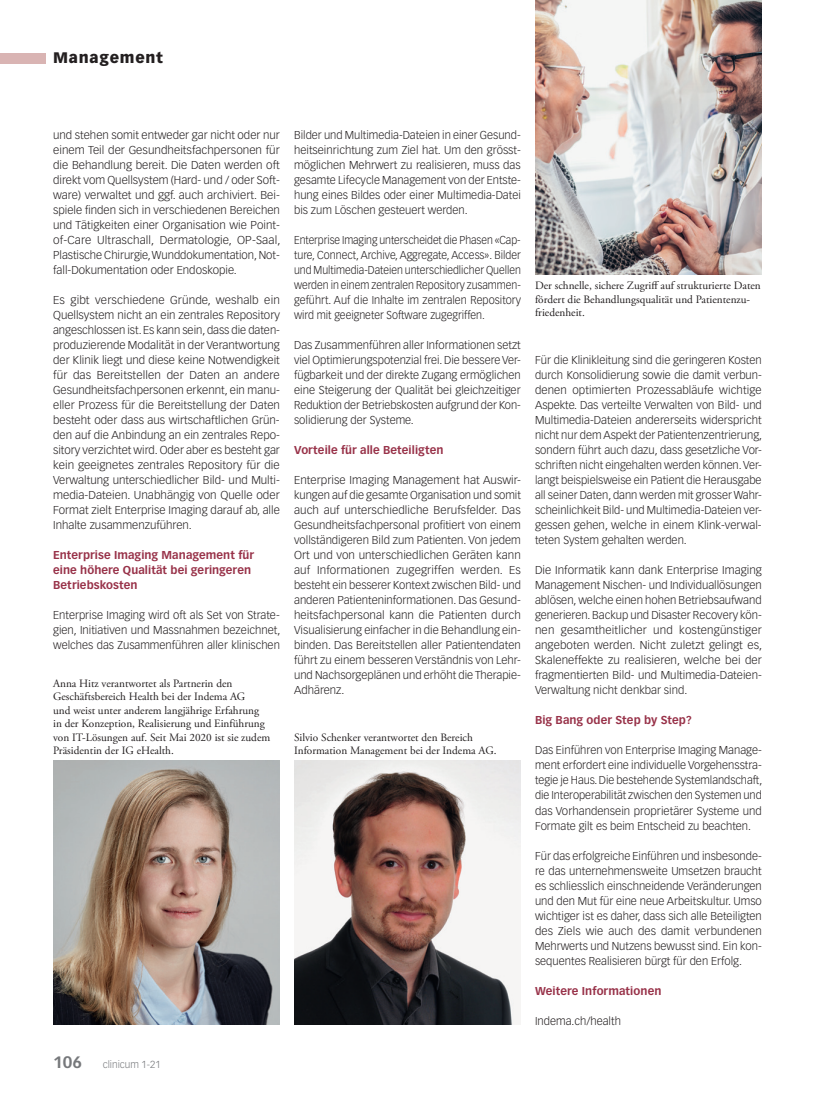
<style>
.page{position:relative;width:815px;height:1099px;background:#fff}
.page>*{position:absolute;margin:0;border:0;box-sizing:border-box;transform-origin:0 0}
.t1{font:900 15px "Vectora LT Std";letter-spacing:.05em;color:#231f20}
.t2{font:300 11.25px/15px "Vectora LT Std";color:#231f20;text-align:justify}
.t3{font:300 11.25px/15px "Vectora LT Std";color:#231f20;text-align:justify;scale:1.04 1}
.t4{font:11.25px/13.5px "Adobe Garamond Pro";color:#231f20}
.t5{font:300 11.25px/15px "Vectora LT Std";color:#231f20;text-align:justify;scale:.93 1}
.t6{font:700 11.25px/15px "Vectora LT Std";letter-spacing:.005em;color:#983249}
.t7{font:300 10px "Vectora LT Std";color:#76787b}
.s1{font-weight:700;font-size:16.25px}
</style>
<div class="page">
<div style="left:0;top:53px;width:45px;height:10px;background:#d9b4b3"></div>
<img style="left:53px;top:760px;width:227px;height:264px">
<img style="left:294px;top:760px;width:227px;height:264px">
<img style="left:535px;top:0;width:227px;height:274px">
<h1 class="t1" style="left:53px;top:49px;width:111px">Management</h1>
<p class="t2" style="left:53px;top:128px;width:229px">und stehen somit entweder gar nicht oder nur einem Teil der Gesundheitsfachpersonen für die Behandlung bereit. Die Daten werden oft direkt vom Quellsystem (Hard- und / oder Soft&shy;ware) verwaltet und ggf. auch archiviert. Bei&shy;spiele finden sich in verschiedenen Bereichen und Tätigkeiten einer Organisation wie Point&shy;of-Care Ultraschall, Dermatologie, OP-Saal, Plastische Chirurgie, Wunddokumentation, Not&shy;fall-Dokumentation oder Endoskopie.</p>
<p class="t3" style="left:53px;top:293px;width:220px">Es gibt verschiedene Gründe, weshalb ein Quellsystem nicht an ein zentrales Repository angeschlossen ist. Es kann sein, dass die daten&shy;produzierende Modalität in der Verantwortung der Klinik liegt und diese keine Notwendigkeit für das Bereitstellen der Daten an andere Gesundheitsfachpersonen erkennt, ein manu&shy;eller Prozess für die Bereitstellung der Daten besteht oder dass aus wirtschaftlichen Grün&shy;den auf die Anbindung an ein zentrales Repo&shy;sitory verzichtet wird. Oder aber es besteht gar kein geeignetes zentrales Repository für die Verwaltung unterschiedlicher Bild- und Multi&shy;media-Dateien. Unabhängig von Quelle oder Format zielt Enterprise Imaging darauf ab, alle Inhalte zusammenzuführen.</p>
<p class="t6" style="left:53px;top:548px;width:202px">Enterprise Imaging Management für eine höhere Qualität bei geringeren<br>Betriebskosten</p>
<p class="t2" style="left:53px;top:608px;width:229px">Enterprise Imaging wird oft als Set von Strate&shy;gien, Initiativen und Massnahmen bezeichnet, welches das Zusammenführen aller klinischen</p>
<p class="t4" style="left:53px;top:677px;width:219px">Anna Hitz verantwortet als Partnerin den Geschäftsbereich Health bei der Indema AG<br>und weist unter anderem langjährige Erfahrung in der Konzeption, Realisierung und Einführung von IT-Lösungen auf. Seit Mai 2020 ist sie zudem Präsidentin der IG eHealth.</p>
<p class="t7" style="left:53px;top:1058px;width:109px"><span class="s1">106</span> clinicum 1-21</p>
<p class="t2" style="left:294px;top:128px;width:228px">Bilder und Multimedia-Dateien in einer Gesund&shy;heitseinrichtung zum Ziel hat. Um den grösst&shy;möglichen Mehrwert zu realisieren, muss das gesamte Lifecycle Management von der Entste&shy;hung eines Bildes oder einer Multimedia-Datei bis zum Löschen gesteuert werden.</p>
<p class="t5" style="left:294px;top:233px;width:245px">Enterprise Imaging unterscheidet die Phasen «Cap&shy;ture, Connect, Archive, Aggregate, Access». Bilder und Multimedia-Dateien unterschiedlicher Quellen werden in einem zentralen Repository zusammen&shy;geführt. Auf die Inhalte im zentralen Repository wird mit geeigneter Software zugegriffen.</p>
<p class="t2" style="left:294px;top:338px;width:228px">Das Zusammenführen aller Informationen setzt viel Optimierungspotenzial frei. Die bessere Ver&shy;fügbarkeit und der direkte Zugang ermöglichen eine Steigerung der Qualität bei gleichzeitiger Reduktion der Betriebskosten aufgrund der Kon&shy;solidierung der Systeme.</p>
<p class="t6" style="left:294px;top:443px;width:151px">Vorteile für alle Beteiligten</p>
<p class="t2" style="left:294px;top:473px;width:228px">Enterprise Imaging Management hat Auswir&shy;kungen auf die gesamte Organisation und somit auch auf unterschiedliche Berufsfelder. Das Gesundheitsfachpersonal profitiert von einem vollständigeren Bild zum Patienten. Von jedem Ort und von unterschiedlichen Geräten kann auf Informationen zugegriffen werden. Es besteht ein besserer Kontext zwischen Bild- und anderen Patienteninformationen. Das Gesund&shy;heitsfachpersonal kann die Patienten durch Visualisierung einfacher in die Behandlung ein&shy;binden. Das Bereitstellen aller Patientendaten führt zu einem besseren Verständnis von Lehr&shy;und Nachsorgeplänen und erhöht die Therapie-Adhärenz.</p>
<p class="t4" style="left:294px;top:731px;width:204px">Silvio Schenker verantwortet den Bereich<br>Information Management bei der Indema AG.</p>
<p class="t4" style="left:535px;top:279px;width:227px">Der schnelle, sichere Zugriff auf strukturierte Daten fördert die Behandlungsqualität und Patientenzu&shy;friedenheit.</p>
<p class="t2" style="left:535px;top:353px;width:229px">Für die Klinikleitung sind die geringeren Kosten durch Konsolidierung sowie die damit verbun&shy;denen optimierten Prozessabläufe wichtige Aspekte. Das verteilte Verwalten von Bild- und Multimedia-Dateien andererseits widerspricht nicht nur dem Aspekt der Patientenzentrierung, sondern führt auch dazu, dass gesetzliche Vor&shy;schriften nicht eingehalten werden können. Ver&shy;langt beispielsweise ein Patient die Herausgabe all seiner Daten, dann werden mit grosser Wahr&shy;scheinlichkeit Bild- und Multimedia-Dateien ver&shy;gessen gehen, welche in einem Klink-verwal&shy;teten System gehalten werden.</p>
<p class="t2" style="left:535px;top:563px;width:229px">Die Informatik kann dank Enterprise Imaging Management Nischen- und Individuallösungen ablösen, welche einen hohen Betriebsaufwand generieren. Backup und Disaster Recovery kön&shy;nen gesamtheitlicher und kostengünstiger angeboten werden. Nicht zuletzt gelingt es, Skaleneffekte zu realisieren, welche bei der fragmentierten Bild- und Multimedia-Dateien-Verwaltung nicht denkbar sind.</p>
<p class="t6" style="left:535px;top:713px;width:158px">Big Bang oder Step by Step?</p>
<p class="t2" style="left:535px;top:743px;width:229px">Das Einführen von Enterprise Imaging Manage&shy;ment erfordert eine individuelle Vorgehensstra&shy;tegie je Haus. Die bestehende Systemlandschaft, die Interoperabilität zwischen den Systemen und das Vorhandensein proprietärer Systeme und Formate gilt es beim Entscheid zu beachten.</p>
<p class="t2" style="left:535px;top:848px;width:228px">Für das erfolgreiche Einführen und insbesonde&shy;re das unternehmensweite Umsetzen braucht es schliesslich einschneidende Veränderungen und den Mut für eine neue Arbeitskultur. Umso wichtiger ist es daher, dass sich alle Beteiligten des Ziels wie auch des damit verbundenen Mehrwerts und Nutzens bewusst sind. Ein kon&shy;sequentes Realisieren bürgt für den Erfolg.</p>
<p class="t6" style="left:535px;top:983px;width:128px">Weitere Informationen</p>
<p class="t2" style="left:535px;top:1013px;width:87px">Indema.ch/health</p>
</div>
